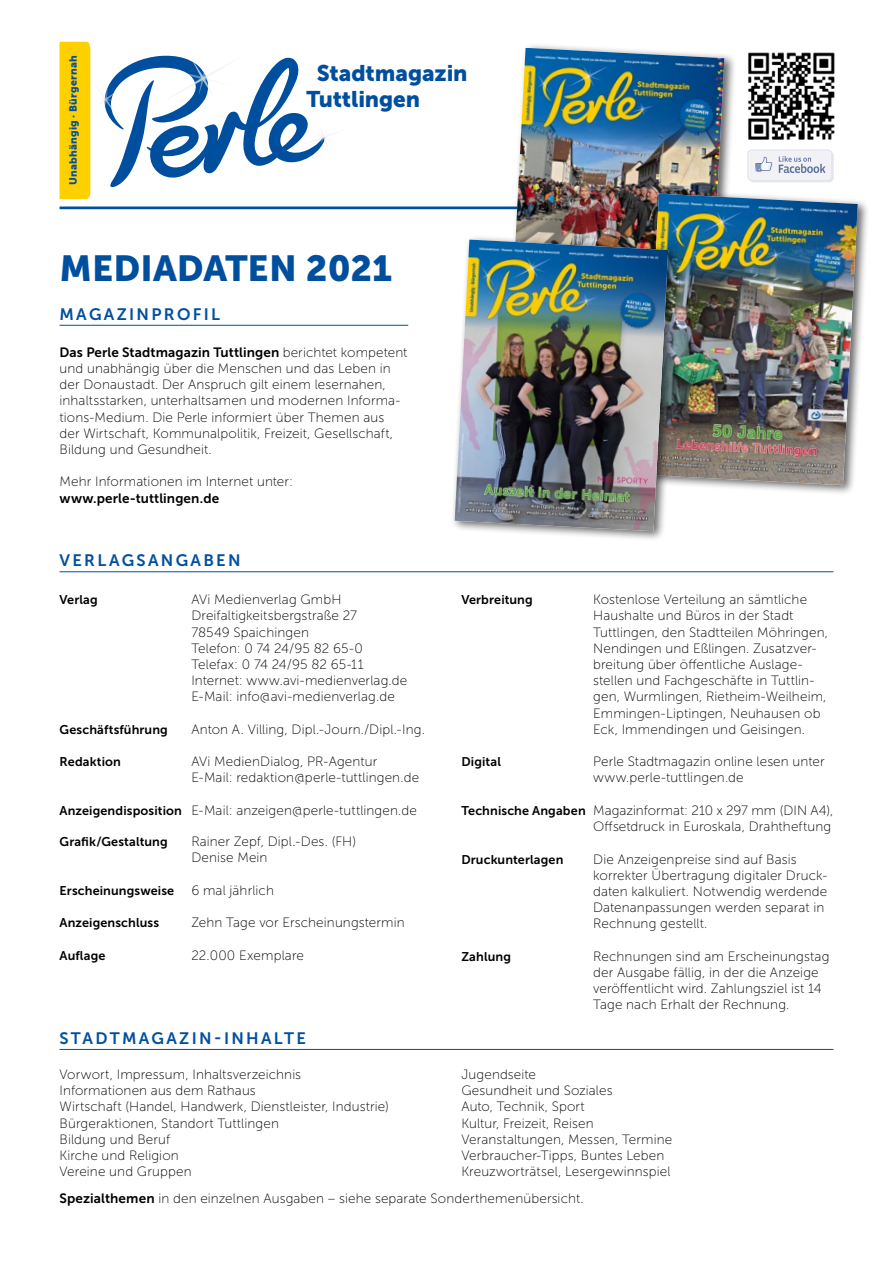
<style>
.page{position:relative;width:893px;height:1263px;background:#fff}
.page>*{position:absolute;margin:0;border:0;box-sizing:border-box;transform-origin:0 0}
.t1{font:36px "Museo Sans 900";color:#004f9f}
.t2{font:22.5px/25.5px "Museo Sans 900";letter-spacing:-.005em;color:#004f9f}
.t3{font:16.5px "Museo Sans 700";letter-spacing:.14em;color:#004f9f}
.t4{font:13.5px/16.2px "Museo Sans 100";letter-spacing:.01em;color:#000}
.t5{font:13.5px "Museo Sans 700";letter-spacing:.01em;color:#000}
.t6{font:12.6px "Museo Sans 700";letter-spacing:.01em;color:#000}
.t7{font:10.5px "Museo Sans 900";letter-spacing:.025em;color:#004f9f}
.s1{font-family:"Museo Sans 100"}
.s2{font-family:"Museo Sans 700";font-size:12.6px}
.s3{font-family:"Museo Sans 700"}
</style>
<div class="page">
<hr style="left:60px;top:571px;width:773px;height:1px;background:#004f9f">
<hr style="left:60px;top:325px;width:348px;height:1px;background:#004f9f">
<hr style="left:60px;top:1049px;width:773px;height:1px;background:#004f9f">
<hr style="left:60px;top:206px;width:773px;height:3px;background:#004f9f">
<svg style="left:60px;top:42px;width:265px;height:157px"></svg>
<div style="left:507px;top:43px;width:229px;height:307px;background:#000;opacity:.6"></div>
<img style="left:511px;top:48px;width:213px;height:187px">
<div style="left:641px;top:189px;width:229px;height:307px;background:#000;opacity:.6"></div>
<img style="left:644px;top:194px;width:214px;height:291px">
<div style="left:451px;top:235px;width:229px;height:307px;background:#000;opacity:.6"></div>
<img style="left:455px;top:240px;width:213px;height:291px">
<img style="left:748px;top:52px;width:87px;height:88px">
<svg style="left:747px;top:149px;width:87px;height:33px"></svg>
<p class="t7" style="left:67px;top:185px;width:131px;rotate:-90deg">Unabhängig · Bürgernah</p>
<h2 class="t2" style="left:306px;top:61px;width:163px;text-indent:10px">Stadtmagazin<br>Tuttlingen</h2>
<h1 class="t1" style="left:60px;top:247px;width:334px">Mediadaten 2021</h1>
<p class="t3" style="left:60px;top:305px;width:31px">Magaz</p>
<p class="t3" style="left:129px;top:305px;width:92px">inpr ofil</p>
<p class="t5" style="left:60px;top:345px;width:350px">Das Perle Stadtmagazin Tuttlingen <span class="s1">berichtet kompetent</span></p>
<p class="t4" style="left:60px;top:360px;width:342px">und unabhängig über die Menschen und das Leben in der Donaustadt. Der Anspruch gilt einem lesernahen, inhaltsstarken, unterhaltsamen und modernen Informa&shy;tions-Medium. Die Perle informiert über Themen aus der Wirtschaft, Kommunalpolitik, Freizeit, Gesellschaft, Bildung und Gesundheit.</p>
<p class="t4" style="left:60px;top:474px;width:235px">Mehr Informationen im Internet unter:</p>
<p class="t5" style="left:60px;top:490px;width:161px">www.perle-tuttlingen.de</p>
<p class="t3" style="left:60px;top:551px;width:63px">Ver lagsa</p>
<p class="t3" style="left:161px;top:551px;width:81px">ngaben</p>
<p class="t6" style="left:60px;top:593px;width:40px">Verlag</p>
<p class="t4" style="left:191px;top:592px;width:217px">AVi Medienverlag GmbH<br>Dreifaltigkeitsbergstraße 27<br>78549 Spaichingen<br>Telefon: 0 74 24 / 95 82 65-0<br>Telefax: 0 74 24 / 95 82 65-11<br>Internet: www.avi-medienverlag.de<br>E-Mail: info@avi-medienverlag.de</p>
<p class="t6" style="left:60px;top:722px;width:110px">Geschäftsführung</p>
<p class="t4" style="left:191px;top:721px;width:235px">Anton A. Villing, Dipl.-Journ./Dipl.-Ing.</p>
<p class="t6" style="left:60px;top:755px;width:63px">Redaktion</p>
<p class="t4" style="left:191px;top:754px;width:229px">AVi MedienDialog, PR-Agentur<br>E-Mail: redaktion@perle-tuttlingen.de</p>
<p class="t4" style="left:60px;top:802px;width:359px"><span class="s2">Anzeigendisposition</span> E-Mail: anzeigen@perle-tuttlingen.de</p>
<p class="t6" style="left:60px;top:835px;width:110px">Grafik/Gestaltung</p>
<p class="t4" style="left:191px;top:834px;width:166px">Rainer Zepf, Dipl.-Des. (FH)<br>Denise Mein</p>
<p class="t6" style="left:60px;top:883px;width:116px">Erscheinungsweise</p>
<p class="t4" style="left:191px;top:882px;width:84px">6 mal jährlich</p>
<p class="t6" style="left:60px;top:916px;width:101px">Anzeigenschluss</p>
<p class="t4" style="left:191px;top:915px;width:215px">Zehn Tage vor Erscheinungstermin</p>
<p class="t6" style="left:60px;top:948px;width:47px">Auflage</p>
<p class="t4" style="left:191px;top:947px;width:114px">22.000 Exemplare</p>
<p class="t3" style="left:60px;top:1029px;width:26px">Stadtmagaz</p>
<p class="t3" style="left:192px;top:1029px;width:105px">in-Inhalte</p>
<p class="t6" style="left:461px;top:593px;width:73px">Verbreitung</p>
<p class="t4" style="left:593px;top:592px;width:236px">Kostenlose Verteilung an sämtliche Haushalte und Büros in der Stadt Tuttlingen, den Stadtteilen Möhringen, Nendingen und Eßlingen. Zusatzver&shy;breitung über öffentliche Auslage&shy;stellen und Fachgeschäfte in Tuttlin&shy;gen, Wurmlingen, Rietheim-Weilheim, Emmingen-Liptingen, Neuhausen ob Eck, Immendingen und Geisingen.</p>
<p class="t6" style="left:461px;top:755px;width:41px">Digital</p>
<p class="t4" style="left:593px;top:754px;width:233px">Perle Stadtmagazin online lesen unter www.perle-tuttlingen.de</p>
<p class="t4" style="left:461px;top:802px;width:374px;text-align:right"><span class="s2">Technische Angaben</span> Magazinformat: 210 x 297 mm (DIN A4),<br>Offsetdruck in Euroskala, Drahtheftung</p>
<p class="t6" style="left:461px;top:852px;width:104px">Druckunterlagen</p>
<p class="t4" style="left:593px;top:851px;width:236px">Die Anzeigenpreise sind auf Basis korrekter Übertragung digitaler Druck&shy;daten kalkuliert. Notwendig werdende Datenanpassungen werden separat in Rechnung gestellt.</p>
<p class="t6" style="left:461px;top:949px;width:51px">Zahlung</p>
<p class="t4" style="left:593px;top:948px;width:238px">Rechnungen sind am Erscheinungstag der Ausgabe fällig, in der die Anzeige veröffentlicht wird. Zahlungsziel ist 14<br>Tage nach Erhalt der Rechnung.</p>
<p class="t4" style="left:60px;top:1066px;width:331px">Vorwort, Impressum, Inhaltsverzeichnis<br>Informationen aus dem Rathaus<br>Wirtschaft (Handel, Handwerk, Dienstleister, Industrie)<br>Bürgeraktionen, Standort Tuttlingen<br>Bildung und Beruf<br>Kirche und Religion<br>Vereine und Gruppen</p>
<p class="t4" style="left:461px;top:1066px;width:212px">Jugendseite<br>Gesundheit und Soziales<br>Auto, Technik, Sport<br>Kultur, Freizeit, Reisen<br>Veranstaltungen, Messen, Termine<br>Verbraucher-Tipps, Buntes Leben<br>Kreuzworträtsel, Lesergewinnspiel</p>
<p class="t4" style="left:60px;top:1190px;width:526px"><span class="s3">Spezialthemen</span> in den einzelnen Ausgaben – siehe separate Sonderthemenübersicht.</p>
</div>
